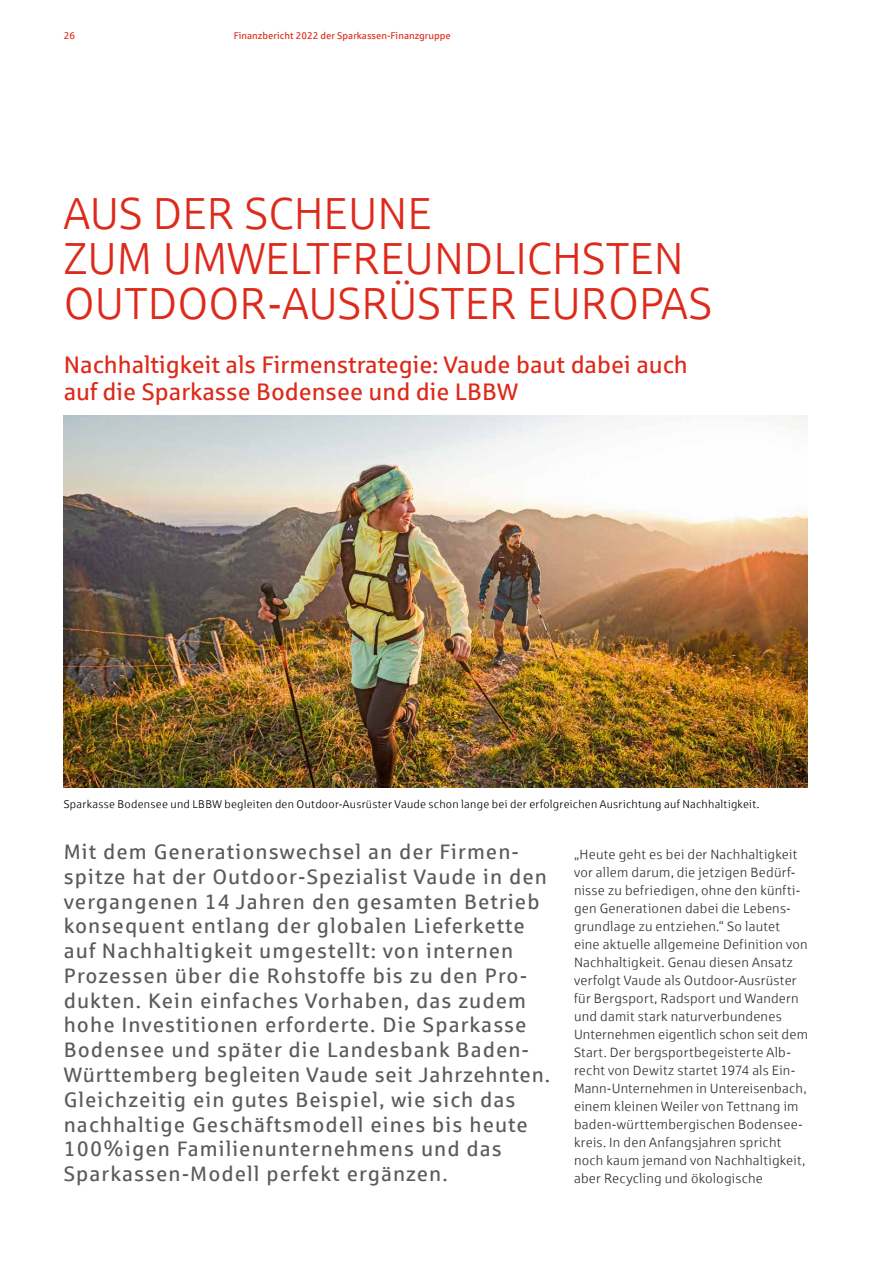
<style>
.page{position:relative;width:893px;height:1263px;background:#fff}
.page>*{position:absolute;margin:0;border:0;box-sizing:border-box;transform-origin:0 0}
.t1{font:45px/45px "Sparkasse Lt";color:#dd2a1b}
.t2{font:24px/27px "Sparkasse Rg";color:#dd2a1b}
.t3{font:21px/24.8px "Sparkasse Rg";letter-spacing:.05em;color:#5b5b5a}
.t4{font:13.5px/18px "Sparkasse Lt";letter-spacing:.015em;color:#313130}
.t5{font:11.25px "Sparkasse Lt";letter-spacing:.025em;color:#000}
.t6{font:9.75px "Sparkasse Rg";color:#dd2a1b}
</style>
<div class="page">
<img style="left:64px;top:415px;width:744px;height:372px">
<p class="t6" style="left:64px;top:30px;width:13px">26</p>
<p class="t6" style="left:234px;top:30px;width:218px">Finanzbericht 2022 der Sparkassen-Finanzgruppe</p>
<h1 class="t1" style="left:64px;top:190px;width:650px">AUS DER SCHEUNE<br>ZUM UMWELTFREUNDLICHSTEN<br>OUTDOOR-AUSRÜSTER EUROPAS</h1>
<h2 class="t2" style="left:64px;top:351px;width:626px">Nachhaltigkeit als Firmenstrategie: Vaude baut dabei auch auf die Sparkasse Bodensee und die LBBW</h2>
<p class="t5" style="left:64px;top:798px;width:697px">Sparkasse Bodensee und LBBW begleiten den Outdoor-Ausrüster Vaude schon lange bei der erfolgreichen Ausrichtung auf Nachhaltigkeit.</p>
<p class="t3" style="left:64px;top:839px;width:488px">Mit dem Generationswechsel an der Firmen&shy;spitze hat der Outdoor-Spezialist Vaude in den vergangenen 14 Jahren den gesamten Betrieb konsequent entlang der globalen Lieferkette auf Nachhaltigkeit umgestellt: von internen Prozessen über die Rohstoffe bis zu den Pro&shy;dukten. Kein einfaches Vorhaben, das zudem hohe Investitionen erforderte. Die Sparkasse Bodensee und später die Landesbank Baden-Württemberg begleiten Vaude seit Jahrzehnten.<br>Gleichzeitig ein gutes Beispiel, wie sich das nachhaltige Geschäftsmodell eines bis heute 100%igen Familienunternehmens und das Sparkassen-Modell perfekt ergänzen.</p>
<p class="t4" style="left:574px;top:845px;width:235px">„Heute geht es bei der Nachhaltigkeit vor allem darum, die jetzigen Bedürf&shy;nisse zu befriedigen, ohne den künfti&shy;gen Generationen dabei die Lebens&shy;grundlage zu entziehen.“ So lautet eine aktuelle allgemeine Definition von Nachhaltigkeit. Genau diesen Ansatz verfolgt Vaude als Outdoor-Ausrüster für Bergsport, Radsport und Wandern und damit stark naturverbundenes Unternehmen eigentlich schon seit dem Start. Der bergsportbegeisterte Alb&shy;recht von Dewitz startet 1974 als Ein-Mann-Unternehmen in Untereisenbach, einem kleinen Weiler von Tettnang im baden-württembergischen Bodensee&shy;kreis. In den Anfangsjahren spricht noch kaum jemand von Nachhaltigkeit, aber Recycling und ökologische</p>
</div>
